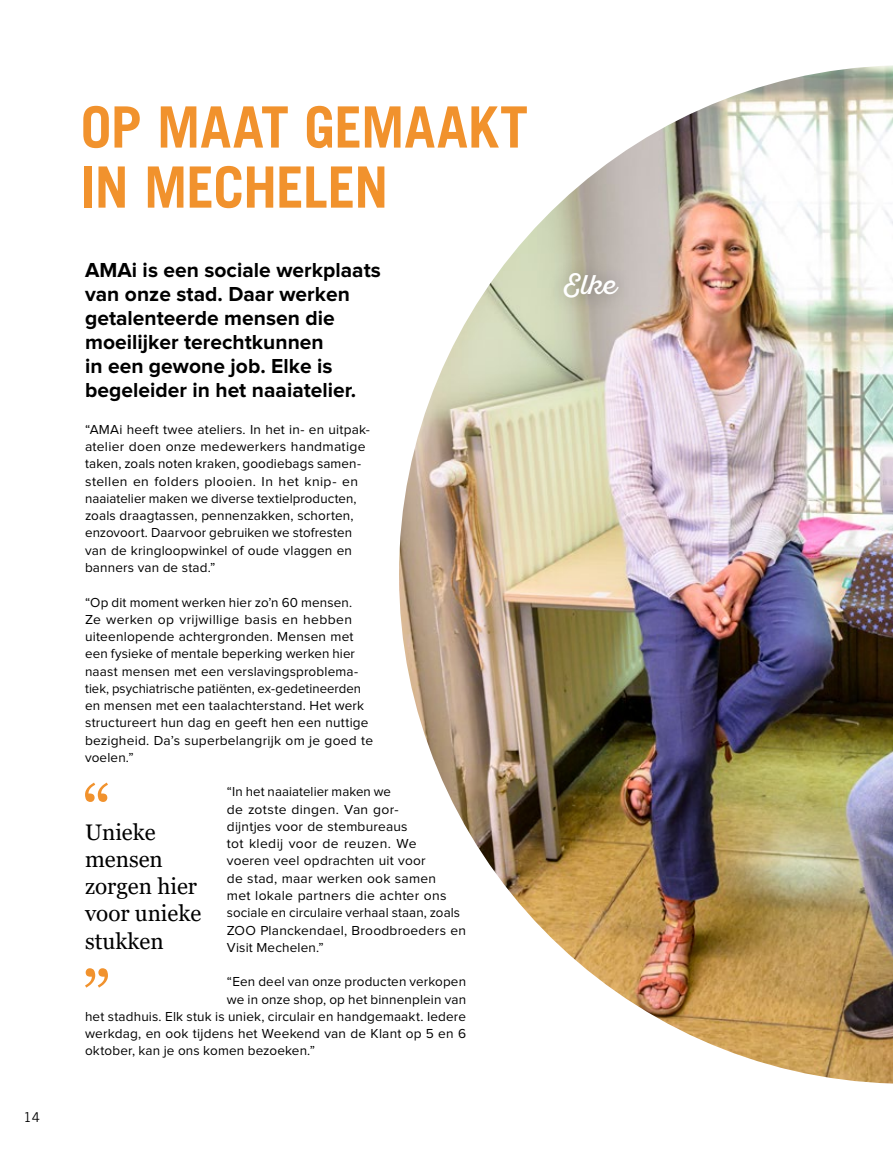
<style>
.page{position:relative;width:893px;height:1149px;background:#fff}
.page>*{position:absolute;margin:0;border:0;box-sizing:border-box;transform-origin:0 0}
.t1{font:700 57px/60px "Trade Gothic LT Std";letter-spacing:-.02em;color:#f1922d}
.t2{font:27px "Sant Elia Script";color:#fff}
.t3{font:22.5px/27px "Georgia";color:#000}
.t4{font:700 21px/24px "Proxima Nova";color:#000}
.t5{font:13.5px/17.2px "Proxima Nova";letter-spacing:.01em;color:#000}
.t6{font:13.5px "Trade Gothic LT Std";color:#000}
</style>
<div class="page">
<img style="left:399px;top:65px;width:494px;height:1018px">
<div style="left:546px;top:256px;width:89px;height:60px;background:#000;opacity:.3"></div>
<svg style="left:85px;top:968px;width:23px;height:19px"></svg>
<svg style="left:85px;top:782px;width:23px;height:19px"></svg>
<p class="t6" style="left:24px;top:1108px;width:18px">14</p>
<h1 class="t1" style="left:81px;top:96px;width:449px">OP MAAT GEMAAKT<br>IN MECHELEN</h1>
<h3 class="t4" style="left:85px;top:258px;width:297px">AMAi is een sociale werkplaats van onze stad. Daar werken getalenteerde mensen die moeilijker terechtkunnen<br>in een gewone job. Elke is begeleider in het naaiatelier.</h3>
<p class="t5" style="left:85px;top:421px;width:286px">“AMAi heeft twee ateliers. In het in- en uitpak&shy;atelier doen onze medewerkers handmatige taken, zoals noten kraken, goodiebags samen&shy;stellen en folders plooien. In het knip- en naaiatelier maken we diverse textielproducten, zoals draagtassen, pennenzakken, schorten, enzovoort. Daarvoor gebruiken we stofresten van de kringloopwinkel of oude vlaggen en banners van de stad.”</p>
<p class="t5" style="left:85px;top:593px;width:290px">“Op dit moment werken hier zo’n 60 mensen.<br>Ze werken op vrijwillige basis en hebben uiteenlopende achtergronden. Mensen met een fysieke of mentale beperking werken hier naast mensen met een verslavingsproblema&shy;tiek, psychiatrische patiënten, ex-gedetineerden en mensen met een taalachterstand. Het werk structureert hun dag en geeft hen een nuttige bezigheid. Da’s superbelangrijk om je goed te voelen.”</p>
<p class="t5" style="left:227px;top:783px;width:241px">“In het naaiatelier maken we<br>de zotste dingen. Van gor-<br>dijntjes voor de stembureaus<br>tot kledij voor de reuzen. We<br>voeren veel opdrachten uit voor<br>de stad, maar werken ook samen<br>met lokale partners die achter ons sociale en circulaire verhaal staan, zoals<br>ZOO Planckendael, Broodbroeders en<br>Visit Mechelen.”</p>
<p class="t5" style="left:227px;top:973px;width:241px">“Een deel van onze producten verkopen</p>
<p class="t5" style="left:227px;top:990px;width:241px">we in onze shop, op het binnenplein van</p>
<p class="t5" style="left:85px;top:1007px;width:382px">het stadhuis. Elk stuk is uniek, circulair en handgemaakt. Iedere</p>
<p class="t5" style="left:85px;top:1024px;width:383px">werkdag, en ook tijdens het Weekend van de Klant op 5 en 6</p>
<p class="t5" style="left:85px;top:1042px;width:232px">oktober, kan je ons komen bezoeken.”</p>
<h3 class="t3" style="left:85px;top:819px;width:118px">Unieke mensen zorgen hier voor unieke stukken</h3>
<h2 class="t2" style="left:564px;top:269px;width:54px">Elke</h2>
</div>
